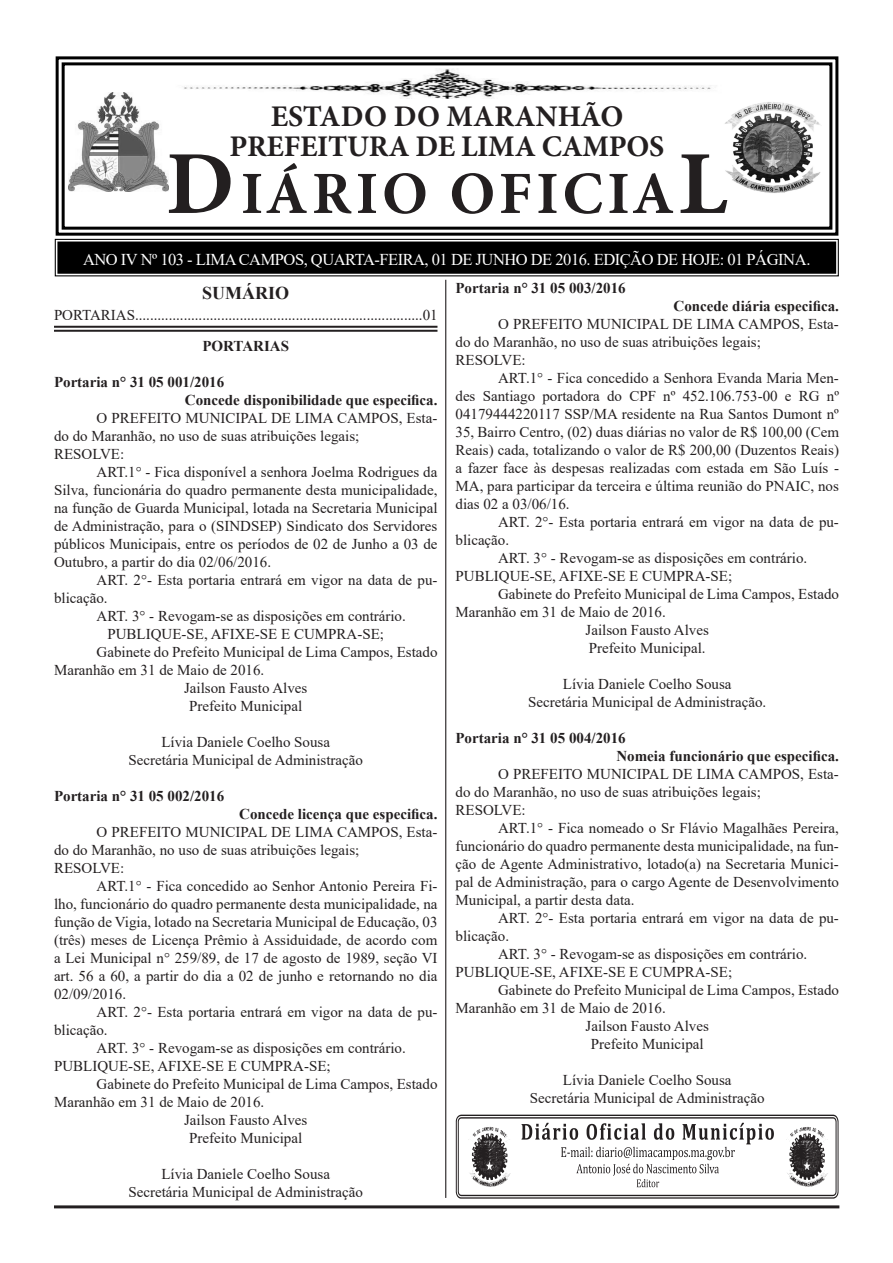
<style>
.page{position:relative;width:893px;height:1263px;background:#fff}
.page>*{position:absolute;margin:0;border:0;box-sizing:border-box;transform-origin:0 0}
.t1{font:700 60px "Minion Pro";letter-spacing:.06em;color:#231f20}
.t2{font:700 30px "Minion Pro";letter-spacing:-.01em;color:#231f20}
.t3{font:700 18px "Times New Roman";color:#231f20}
.t4{font:16.5px "Times New Roman";letter-spacing:-.03em;color:#fff}
.t5{font:15px/18px "Times New Roman";color:#231f20}
.t6{font:700 15px "Times New Roman";color:#231f20}
.s1{font-size:90px}
</style>
<div class="page">
<svg style="left:55px;top:56px;width:784px;height:180px"></svg>
<div style="left:62px;top:62px;width:770px;height:168px;border:3px solid #000"></div>
<svg style="left:54px;top:238px;width:785px;height:39px;background:#242424"></svg>
<div style="left:57px;top:241px;width:779px;height:33px;border:2px solid #000"></div>
<div style="left:61px;top:245px;width:771px;height:25px;border:1px solid #000"></div>
<img style="left:717px;top:97px;width:108px;height:103px">
<hr style="left:54px;top:1205px;width:785px;height:3px;background:#231f20">
<img style="left:68px;top:93px;width:101px;height:98px">
<img style="left:170px;top:69px;width:552px;height:30px">
<hr style="left:54px;top:326px;width:383px;height:2px;background:#231f20">
<hr style="left:54px;top:330px;width:383px;height:2px;background:#231f20">
<hr style="left:445px;top:280px;width:1px;height:918px;background:#231f20">
<img style="left:455px;top:1115px;width:384px;height:83px">
<p class="t2" style="left:271px;top:95px;width:354px">ESTADO DO MARANHÃO</p>
<p class="t2" style="left:230px;top:125px;width:436px">PREFEITURA DE LIMA CAMPOS</p>
<p class="t1" style="left:166px;top:151px;width:563px"><span class="s1">D</span>IÁRIO OFICIA<span class="s1">L</span></p>
<p class="t4" style="left:83px;top:248px;width:729px">ANO IV Nº 103 - LIMA CAMPOS, QUARTA-FEIRA, 01 DE JUNHO DE 2016. EDIÇÃO DE HOJE: 01 PÁGINA.</p>
<p class="t3" style="left:202px;top:280px;width:88px">SUMÁRIO</p>
<p class="t5" style="left:54px;top:305px;width:385px">PORTARIAS.............................................................................01</p>
<p class="t6" style="left:202px;top:335px;width:88px">PORTARIAS</p>
<p class="t6" style="left:54px;top:371px;width:172px">Portaria n° 31 05 001/2016</p>
<p class="t6" style="left:185px;top:389px;width:254px">Concede disponibilidade que especifica.</p>
<p class="t5" style="left:54px;top:408px;width:385px;text-indent:43px">O PREFEITO MUNICIPAL DE LIMA CAMPOS, Esta&shy;do do Maranhão, no uso de suas atribuições legais;</p>
<p class="t5" style="left:54px;top:444px;width:72px">RESOLVE:</p>
<p class="t5" style="left:54px;top:462px;width:385px;text-align:justify;text-indent:43px">ART.1° - Fica disponível a senhora Joelma Rodrigues da Silva, funcionária do quadro permanente desta municipalidade, na função de Guarda Municipal, lotada na Secretaria Municipal de Administração, para o (SINDSEP) Sindicato dos Servidores públicos Municipais, entre os períodos de 02 de Junho a 03 de Outubro, a partir do dia 02/06/2016.</p>
<p class="t5" style="left:54px;top:570px;width:385px;text-indent:43px">ART. 2°- Esta portaria entrará em vigor na data de pu&shy;blicação.</p>
<p class="t5" style="left:97px;top:606px;width:311px">ART. 3° - Revogam-se as disposições em contrário.</p>
<p class="t5" style="left:107px;top:624px;width:278px">PUBLIQUE-SE, AFIXE-SE E CUMPRA-SE;</p>
<p class="t5" style="left:54px;top:642px;width:385px;text-indent:43px">Gabinete do Prefeito Municipal de Lima Campos, Estado<br>Maranhão em 31 de Maio de 2016.</p>
<p class="t5" style="left:184px;top:678px;width:125px">Jailson Fausto Alves</p>
<p class="t5" style="left:189px;top:696px;width:114px">Prefeito Municipal</p>
<p class="t5" style="left:161px;top:732px;width:170px">Lívia Daniele Coelho Sousa</p>
<p class="t5" style="left:128px;top:750px;width:236px">Secretária Municipal de Administração</p>
<p class="t6" style="left:54px;top:785px;width:172px">Portaria n° 31 05 002/2016</p>
<p class="t6" style="left:239px;top:803px;width:200px">Concede licença que especifica.</p>
<p class="t5" style="left:54px;top:822px;width:385px;text-indent:43px">O PREFEITO MUNICIPAL DE LIMA CAMPOS, Esta&shy;do do Maranhão, no uso de suas atribuições legais;</p>
<p class="t5" style="left:54px;top:858px;width:72px">RESOLVE:</p>
<p class="t5" style="left:54px;top:876px;width:385px;text-align:justify;text-indent:43px">ART.1° - Fica concedido ao Senhor Antonio Pereira Fi&shy;lho, funcionário do quadro permanente desta municipalidade, na função de Vigia, lotado na Secretaria Municipal de Educação, 03 (três) meses de Licença Prêmio à Assiduidade, de acordo com a Lei Municipal n° 259/89, de 17 de agosto de 1989, seção VI art. 56 a 60, a partir do dia a 02 de junho e retornando no dia 02/09/2016.</p>
<p class="t5" style="left:54px;top:1002px;width:385px;text-indent:43px">ART. 2°- Esta portaria entrará em vigor na data de pu&shy;blicação.</p>
<p class="t5" style="left:97px;top:1038px;width:311px">ART. 3° - Revogam-se as disposições em contrário.</p>
<p class="t5" style="left:54px;top:1056px;width:278px">PUBLIQUE-SE, AFIXE-SE E CUMPRA-SE;</p>
<p class="t5" style="left:54px;top:1074px;width:385px;text-indent:43px">Gabinete do Prefeito Municipal de Lima Campos, Estado<br>Maranhão em 31 de Maio de 2016.</p>
<p class="t5" style="left:184px;top:1110px;width:125px">Jailson Fausto Alves</p>
<p class="t5" style="left:189px;top:1128px;width:114px">Prefeito Municipal</p>
<p class="t5" style="left:161px;top:1164px;width:170px">Lívia Daniele Coelho Sousa</p>
<p class="t5" style="left:128px;top:1182px;width:236px">Secretária Municipal de Administração</p>
<p class="t6" style="left:455px;top:277px;width:172px">Portaria n° 31 05 003/2016</p>
<p class="t6" style="left:674px;top:295px;width:167px">Concede diária especifica.</p>
<p class="t5" style="left:455px;top:314px;width:385px;text-indent:43px">O PREFEITO MUNICIPAL DE LIMA CAMPOS, Esta&shy;do do Maranhão, no uso de suas atribuições legais;</p>
<p class="t5" style="left:455px;top:350px;width:72px">RESOLVE:</p>
<p class="t5" style="left:455px;top:368px;width:385px;text-align:justify;text-indent:43px">ART.1° - Fica concedido a Senhora Evanda Maria Men&shy;des Santiago portadora do CPF nº 452.106.753-00 e RG nº 04179444220117 SSP/MA residente na Rua Santos Dumont nº 35, Bairro Centro, (02) duas diárias no valor de R$ 100,00 (Cem Reais) cada, totalizando o valor de R$ 200,00 (Duzentos Reais) a fazer face às despesas realizadas com estada em São Luís - MA, para participar da terceira e última reunião do PNAIC, nos dias 02 a 03/06/16.</p>
<p class="t5" style="left:455px;top:512px;width:385px;text-indent:43px">ART. 2°- Esta portaria entrará em vigor na data de pu&shy;blicação.</p>
<p class="t5" style="left:498px;top:548px;width:311px">ART. 3° - Revogam-se as disposições em contrário.</p>
<p class="t5" style="left:455px;top:566px;width:278px">PUBLIQUE-SE, AFIXE-SE E CUMPRA-SE;</p>
<p class="t5" style="left:455px;top:584px;width:385px;text-indent:43px">Gabinete do Prefeito Municipal de Lima Campos, Estado<br>Maranhão em 31 de Maio de 2016.</p>
<p class="t5" style="left:586px;top:620px;width:125px">Jailson Fausto Alves</p>
<p class="t5" style="left:589px;top:638px;width:118px">Prefeito Municipal.</p>
<p class="t5" style="left:563px;top:674px;width:170px">Lívia Daniele Coelho Sousa</p>
<p class="t5" style="left:528px;top:692px;width:240px">Secretária Municipal de Administração.</p>
<p class="t6" style="left:455px;top:727px;width:172px">Portaria n° 31 05 004/2016</p>
<p class="t6" style="left:616px;top:745px;width:224px">Nomeia funcionário que especifica.</p>
<p class="t5" style="left:455px;top:764px;width:385px;text-indent:43px">O PREFEITO MUNICIPAL DE LIMA CAMPOS, Esta&shy;do do Maranhão, no uso de suas atribuições legais;</p>
<p class="t5" style="left:455px;top:800px;width:72px">RESOLVE:</p>
<p class="t5" style="left:455px;top:818px;width:385px;text-align:justify;text-indent:43px">ART.1° - Fica nomeado o Sr Flávio Magalhães Pereira, funcionário do quadro permanente desta municipalidade, na fun&shy;ção de Agente Administrativo, lotado(a) na Secretaria Munici&shy;pal de Administração, para o cargo Agente de Desenvolvimento Municipal, a partir desta data.</p>
<p class="t5" style="left:455px;top:908px;width:385px;text-indent:43px">ART. 2°- Esta portaria entrará em vigor na data de pu&shy;blicação.</p>
<p class="t5" style="left:498px;top:944px;width:311px">ART. 3° - Revogam-se as disposições em contrário.</p>
<p class="t5" style="left:455px;top:962px;width:278px">PUBLIQUE-SE, AFIXE-SE E CUMPRA-SE;</p>
<p class="t5" style="left:455px;top:980px;width:385px;text-indent:43px">Gabinete do Prefeito Municipal de Lima Campos, Estado<br>Maranhão em 31 de Maio de 2016.</p>
<p class="t5" style="left:586px;top:1016px;width:125px">Jailson Fausto Alves</p>
<p class="t5" style="left:591px;top:1034px;width:114px">Prefeito Municipal</p>
<p class="t5" style="left:563px;top:1070px;width:170px">Lívia Daniele Coelho Sousa</p>
<p class="t5" style="left:530px;top:1088px;width:236px">Secretária Municipal de Administração</p>
</div>
